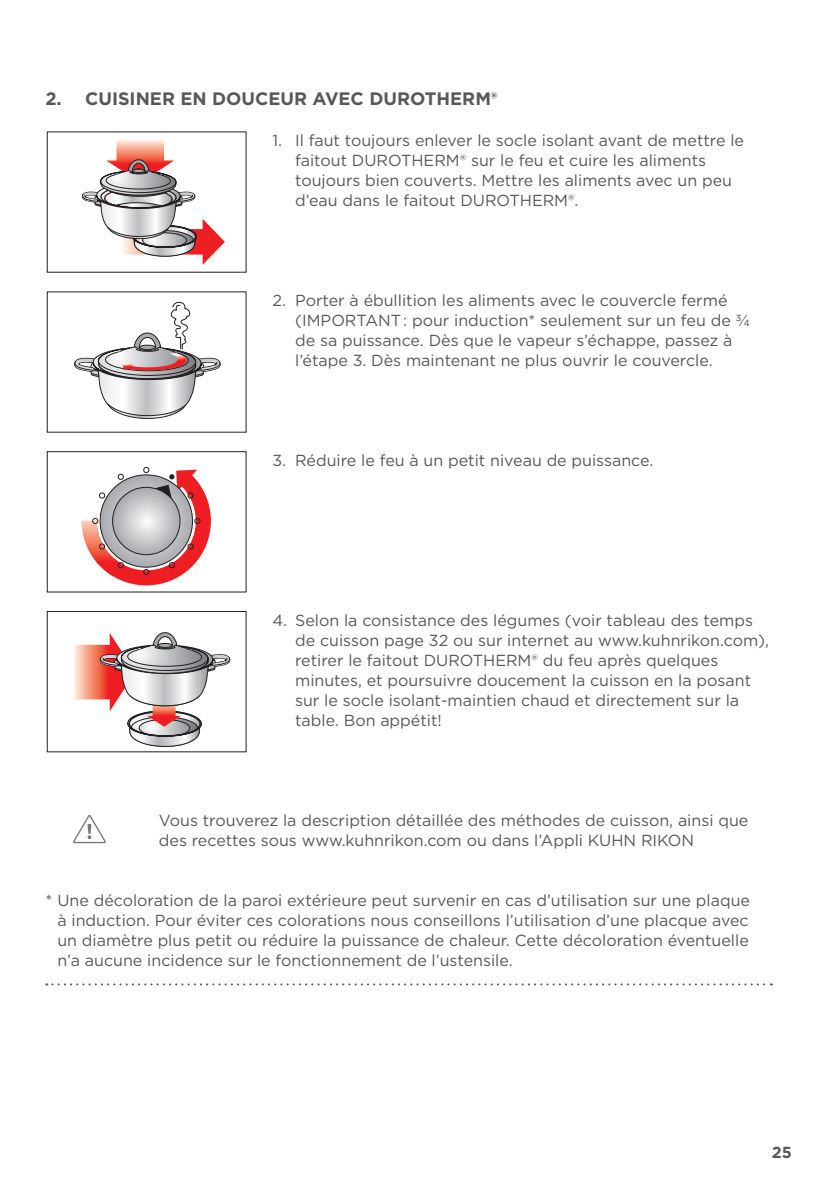
<style>
.page{position:relative;width:840px;height:1191px;background:#fff}
.page>*{position:absolute;margin:0;border:0;box-sizing:border-box;transform-origin:0 0}
.t1{font:700 18px "Gotham";color:#57585a}
.t2{font:16px/20px "Gotham";color:#57585a}
.t3{font:700 16px "Gotham";color:#57585a}
</style>
<div class="page">
<svg style="left:46px;top:983px;width:725px;height:2px"></svg>
<svg style="left:81px;top:140px;width:144px;height:125px"></svg>
<div style="left:132px;top:169px;width:13px;height:4px;border:1px solid #231f20;border-radius:50%"></div>
<svg style="left:74px;top:301px;width:147px;height:118px"></svg>
<svg style="left:82px;top:467px;width:135px;height:126px"></svg>
<div style="left:47px;top:451px;width:199px;height:141px;border:1px solid #231f20"></div>
<svg style="left:74px;top:632px;width:157px;height:115px"></svg>
<div style="left:157px;top:643px;width:15px;height:4px;border:1px solid #231f20;border-radius:50%"></div>
<div style="left:47px;top:611px;width:199px;height:141px;border:1px solid #231f20"></div>
<svg style="left:73px;top:814px;width:33px;height:29px"></svg>
<p class="t1" style="left:45px;top:87px;width:453px">2. CUISINER EN DOUCEUR AVEC DUROTHERM®</p>
<p class="t2" style="left:295px;top:130px;width:450px;text-indent:-23px">1. Il faut toujours enlever le socle isolant avant de mettre le faitout DUROTHERM® sur le feu et cuire les aliments toujours bien couverts. Mettre les aliments avec un peu d’eau dans le faitout DUROTHERM®.</p>
<p class="t2" style="left:295px;top:290px;width:456px;text-indent:-23px">2. Porter à ébullition les aliments avec le couvercle fermé (IMPORTANT : pour induction* seulement sur un feu de ¾ de sa puissance. Dès que le vapeur s’échappe, passez à l’étape 3. Dès maintenant ne plus ouvrir le couvercle.</p>
<p class="t2" style="left:272px;top:450px;width:382px">3. Réduire le feu à un petit niveau de puissance.</p>
<p class="t2" style="left:295px;top:610px;width:475px;text-indent:-23px">4. Selon la consistance des légumes (voir tableau des temps de cuisson page 32 ou sur internet au www.kuhnrikon.com), retirer le faitout DUROTHERM® du feu après quelques minutes, et poursuivre doucement la cuisson en la posant sur le socle isolant-maintien chaud et directement sur la table. Bon appétit!</p>
<p class="t2" style="left:159px;top:810px;width:590px">Vous trouverez la description détaillée des méthodes de cuisson, ainsi que des recettes sous www.kuhnrikon.com ou dans l’Appli KUHN RIKON</p>
<p class="t2" style="left:57px;top:890px;width:693px;text-align:justify;text-indent:-12px">* Une décoloration de la paroi extérieure peut survenir en cas d’utilisation sur une plaque à induction. Pour éviter ces colorations nous conseillons l’utilisation d’une placque avec un diamètre plus petit ou réduire la puissance de chaleur. Cette décoloration éventuelle n’a aucune incidence sur le fonctionnement de l’ustensile.</p>
<p class="t3" style="left:771px;top:1142px;width:22px">25</p>
</div>
